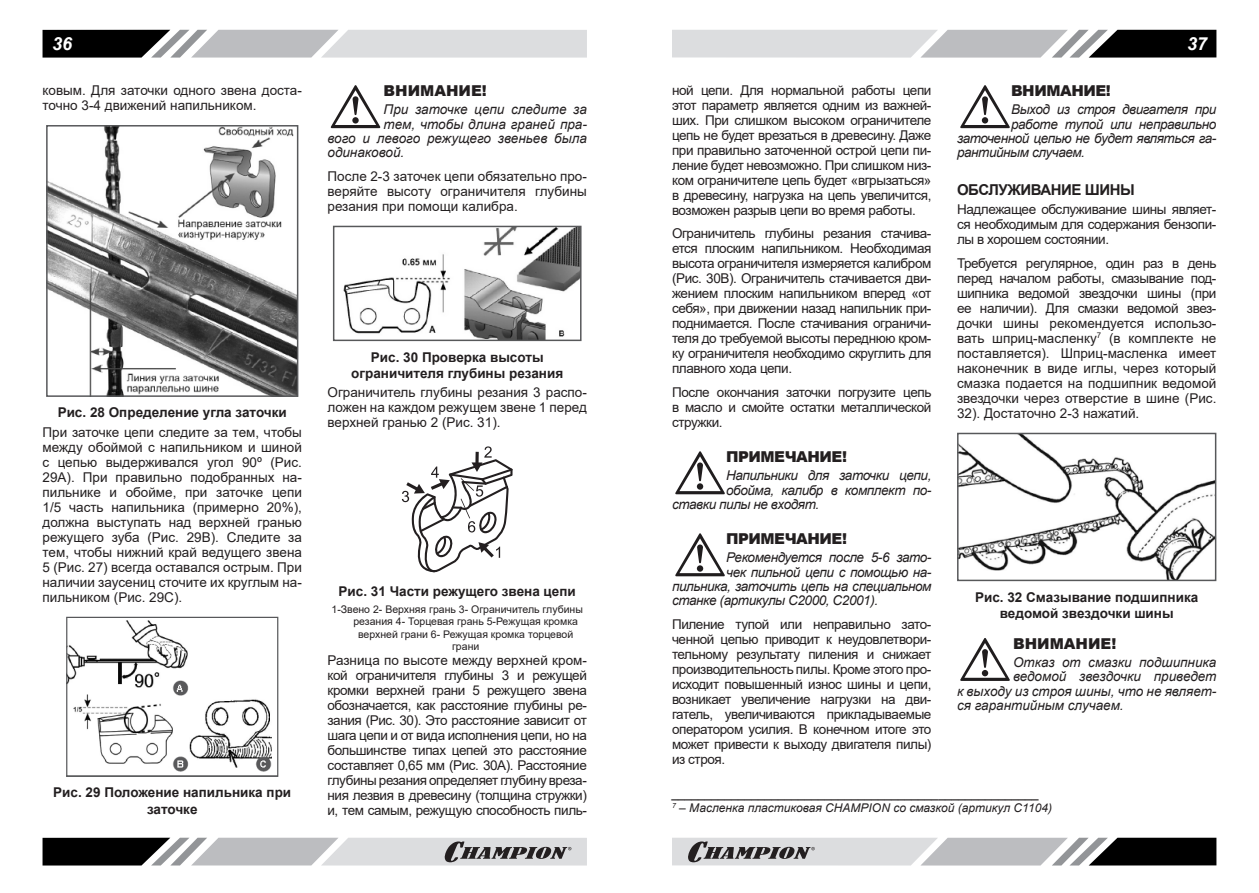
<style>
.page{position:relative;width:1259px;height:893px;background:#fff}
.page>*{position:absolute;margin:0;border:0;box-sizing:border-box;transform-origin:0 0}
.t1{font:italic 700 18px "Arial";color:#fff}
.t2{font:900 15px "Arial";letter-spacing:-.03em;color:#231f20}
.t3{font:900 15px "Arial";color:#231f20}
.t4{font:700 15px "Arial";letter-spacing:-.03em;color:#231f20}
.t5{font:13.5px/15px "Arial";letter-spacing:-.03em;color:#231f20;text-align:justify}
.p{font:italic 13.5px "Arial";letter-spacing:-.03em;color:#231f20}
.p-2{font:italic 13.5px "Arial";color:#231f20}
.pic_h_centr{font:700 13.5px/16.2px "Arial";color:#231f20;text-align:center}
.t6{font:13.5px/15px "Arial";color:#231f20}
.table{font:italic 12px "Arial";color:#231f20}
.pic_list_center{font:10.5px "Arial";color:#231f20}
</style>
<div class="page">
<svg style="left:43px;top:30px;width:544px;height:28px;background:#a8a9ab"></svg>
<svg style="left:672px;top:30px;width:544px;height:28px;background:#a8a9ab"></svg>
<svg style="left:43px;top:838px;width:544px;height:27px;background:#9b9c9d"></svg>
<svg style="left:672px;top:838px;width:544px;height:27px;background:#9b9c9d"></svg>
<img style="left:48px;top:127px;width:248px;height:268px">
<div style="left:46px;top:125px;width:252px;height:272px;border:1px solid #57585a"></div>
<img style="left:68px;top:620px;width:204px;height:152px">
<div style="left:66px;top:617px;width:212px;height:160px;border:1px solid #57585a"></div>
<svg style="left:330px;top:85px;width:51px;height:44px"></svg>
<img style="left:343px;top:228px;width:236px;height:111px">
<div style="left:333px;top:226px;width:248px;height:115px;border:1px solid #57585a"></div>
<svg style="left:401px;top:446px;width:112px;height:127px"></svg>
<svg style="left:675px;top:451px;width:50px;height:44px"></svg>
<svg style="left:675px;top:533px;width:50px;height:44px"></svg>
<svg style="left:960px;top:85px;width:50px;height:44px"></svg>
<img style="left:959px;top:435px;width:255px;height:144px">
<div style="left:957px;top:433px;width:259px;height:148px;border:1px solid #57585a"></div>
<svg style="left:960px;top:638px;width:50px;height:43px"></svg>
<h1 class="t1" style="left:52px;top:32px;width:22px">36</h1>
<h1 class="t1" style="left:1187px;top:32px;width:22px">37</h1>
<p class="t6" style="left:43px;top:83px;width:261px">ковым. Для заточки одного звена доста&shy;точно 3-4 движений напильником.</p>
<p class="t5" style="left:672px;top:83px;width:261px">ной цепи. Для нормальной работы цепи этот параметр является одним из важней&shy;ших. При слишком высоком ограничителе цепь не будет врезаться в древесину. Даже при правильно заточенной острой цепи пи&shy;ление будет невозможно. При слишком низ&shy;ком ограничителе цепь будет «вгрызаться» в древесину, нагрузка на цепь увеличится, возможен разрыв цепи во время работы.</p>
<p class="t5" style="left:672px;top:226px;width:261px">Ограничитель глубины резания стачива&shy;ется плоским напильником. Необходимая высота ограничителя измеряется калибром (Рис. 30В). Ограничитель стачивается дви&shy;жением плоским напильником вперед «от себя», при движении назад напильник при&shy;поднимается. После стачивания ограничи&shy;теля до требуемой высоты переднюю кром&shy;ку ограничителя необходимо скруглить для плавного хода цепи.</p>
<p class="t5" style="left:672px;top:385px;width:261px">После окончания заточки погрузите цепь в масло и смойте остатки металлической стружки.</p>
<p class="t2" style="left:726px;top:446px;width:122px">ПРИМЕЧАНИЕ!</p>
<p class="p" style="left:726px;top:467px;width:207px">Напильники для заточки цепи,</p>
<p class="p" style="left:726px;top:481px;width:207px">обойма, калибр в комплект по-</p>
<p class="p" style="left:672px;top:495px;width:149px">ставки пилы не входят.</p>
<p class="t2" style="left:726px;top:528px;width:122px">ПРИМЕЧАНИЕ!</p>
<p class="p" style="left:726px;top:549px;width:207px">Рекомендуется после 5-6 зато-</p>
<p class="p" style="left:726px;top:563px;width:207px">чек пильной цепи с помощью на-</p>
<p class="p" style="left:672px;top:577px;width:261px">пильника, заточить цепь на специальном</p>
<p class="p" style="left:672px;top:592px;width:208px">станке (артикулы C2000, C2001).</p>
<p class="t5" style="left:672px;top:616px;width:261px">Пиление тупой или неправильно зато&shy;ченной цепью приводит к неудовлетвори&shy;тельному результату пиления и снижает производительность пилы. Кроме этого про&shy;исходит повышенный износ шины и цепи, возникает увеличение нагрузки на дви&shy;гатель, увеличиваются прикладываемые оператором усилия. В конечном итоге это может привести к выходу двигателя пилы) из строя.</p>
<p class="t3" style="left:383px;top:80px;width:105px">ВНИМАНИЕ!</p>
<p class="p-2" style="left:383px;top:101px;width:205px">При заточке цепи следите за</p>
<p class="p-2" style="left:383px;top:115px;width:205px">тем, чтобы длина граней пра-</p>
<p class="p-2" style="left:327px;top:129px;width:261px">вого и левого режущего звеньев была</p>
<p class="p-2" style="left:327px;top:144px;width:78px">одинаковой.</p>
<p class="t5" style="left:327px;top:168px;width:261px">После 2-3 заточек цепи обязательно про&shy;веряйте высоту ограничителя глубины резания при помощи калибра.</p>
<p class="t2" style="left:1011px;top:80px;width:101px">ВНИМАНИЕ!</p>
<p class="p" style="left:1011px;top:101px;width:207px">Выход из строя двигателя при</p>
<p class="p" style="left:1011px;top:115px;width:207px">работе тупой или неправильно</p>
<p class="p" style="left:957px;top:129px;width:261px">заточенной цепью не будет являться га-</p>
<p class="p" style="left:957px;top:144px;width:130px">рантийным случаем.</p>
<p class="t4" style="left:957px;top:179px;width:179px">ОБСЛУЖИВАНИЕ ШИНЫ</p>
<p class="t5" style="left:957px;top:202px;width:261px">Надлежащее обслуживание шины являет&shy;ся необходимым для содержания бензопи&shy;лы в хорошем состоянии.</p>
<p class="t5" style="left:957px;top:255px;width:261px">Требуется регулярное, один раз в день перед началом работы, смазывание под&shy;шипника ведомой звездочки шины (при ее наличии). Для смазки ведомой звез&shy;дочки шины рекомендуется использо&shy;вать шприц-масленку<sup>7</sup> (в комплекте не поставляется). Шприц-масленка имеет наконечник в виде иглы, через который смазка подается на подшипник ведомой звездочки через отверстие в шине (Рис.<br>32). Достаточно 2-3 нажатий.</p>
<p class="pic_h_centr" style="left:351px;top:349px;width:213px">Рис. 30 Проверка высоты ограничителя глубины резания</p>
<p class="t5" style="left:327px;top:385px;width:261px">Ограничитель глубины резания 3 распо&shy;ложен на каждом режущем звене 1 перед верхней гранью 2 (Рис. 31).</p>
<p class="pic_h_centr" style="left:58px;top:405px;width:231px">Рис. 28 Определение угла заточки</p>
<p class="t5" style="left:43px;top:424px;width:261px">При заточке цепи следите за тем, чтобы между обоймой с напильником и шиной с цепью выдерживался угол 90º (Рис.<br>29А). При правильно подобранных на&shy;пильнике и обойме, при заточке цепи 1/5 часть напильника (примерно 20%), должна выступать над верхней гранью режущего зуба (Рис. 29В). Следите за тем, чтобы нижний край ведущего звена 5 (Рис. 27) всегда оставался острым. При наличии заусениц сточите их круглым на&shy;пильником (Рис. 29С).</p>
<p class="pic_h_centr" style="left:338px;top:583px;width:239px">Рис. 31 Части режущего звена цепи</p>
<p class="pic_list_center" style="left:331px;top:602px;width:253px">1-Звено 2- Верхняя грань 3- Ограничитель глубины</p>
<p class="pic_list_center" style="left:353px;top:614px;width:226px">резания 4- Торцевая грань 5-Режущая кромка</p>
<p class="pic_list_center" style="left:358px;top:627px;width:217px">верхней грани 6- Режущая кромка торцевой</p>
<p class="pic_list_center" style="left:452px;top:639px;width:29px">грани</p>
<p class="t5" style="left:327px;top:653px;width:261px">Разница по высоте между верхней кром&shy;кой ограничителя глубины 3 и режущей кромки верхней грани 5 режущего звена обозначается, как расстояние глубины ре&shy;зания (Рис. 30). Это расстояние зависит от шага цепи и от вида исполнения цепи, но на большинстве типах цепей это расстояние составляет 0,65 мм (Рис. 30А). Расстояние глубины резания определяет глубину вреза&shy;ния лезвия в древесину (толщина стружки) и, тем самым, режущую способность пиль-</p>
<p class="pic_h_centr" style="left:975px;top:589px;width:225px">Рис. 32 Смазывание подшипника ведомой звездочки шины</p>
<p class="t3" style="left:1013px;top:632px;width:105px">ВНИМАНИЕ!</p>
<p class="p-2" style="left:1013px;top:654px;width:205px">Отказ от смазки подшипника</p>
<p class="p-2" style="left:1013px;top:668px;width:205px">ведомой звездочки приведет</p>
<p class="p-2" style="left:957px;top:682px;width:261px">к выходу из строя шины, что не являет-</p>
<p class="p-2" style="left:957px;top:696px;width:168px">ся гарантийным случаем.</p>
<p class="pic_h_centr" style="left:53px;top:785px;width:239px">Рис. 29 Положение напильника при заточке</p>
<p class="table" style="left:672px;top:786px;width:368px">_______________________________________________________</p>
<p class="table" style="left:672px;top:800px;width:381px"><sup>7</sup> – Масленка пластиковая CHAMPION со смазкой (артикул С1104)</p>
</div>
